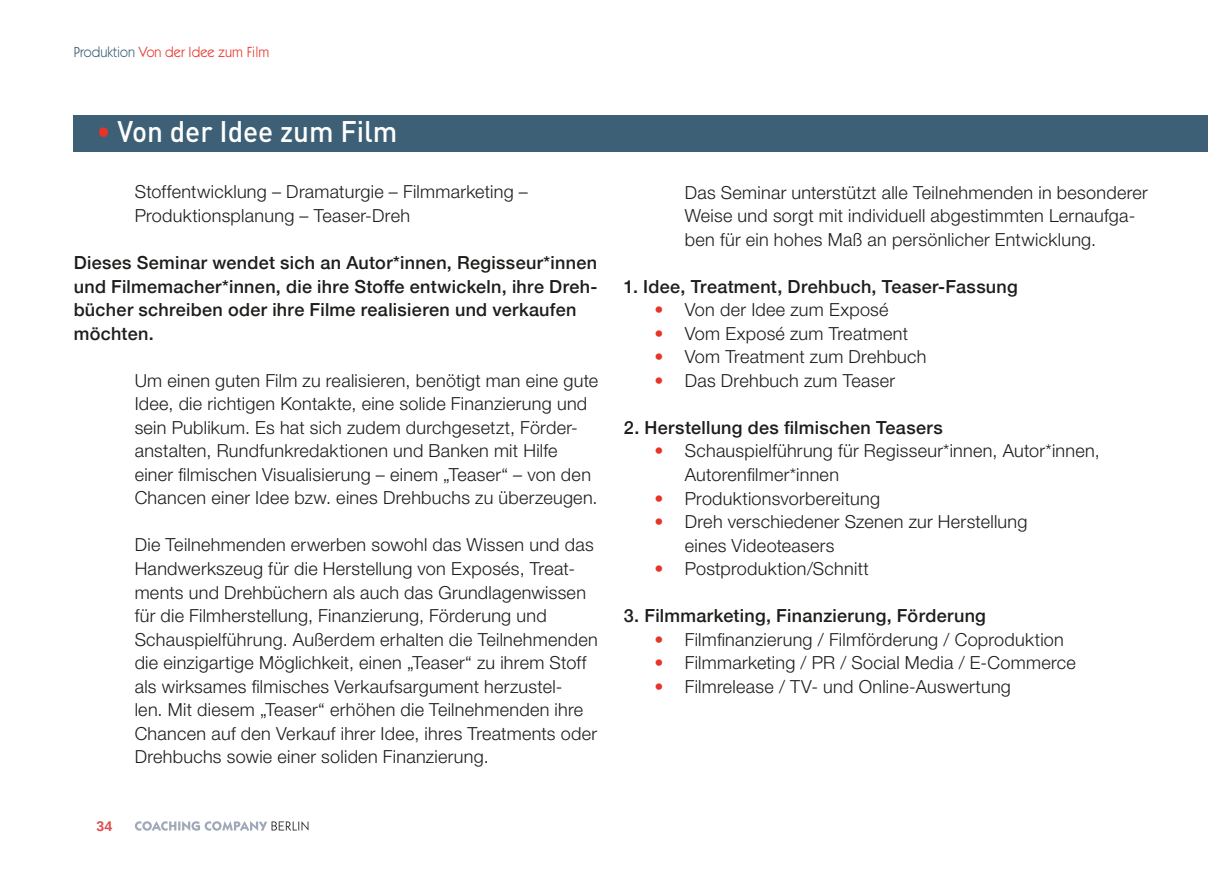
<style>
.page{position:relative;width:1208px;height:874px;background:#fff}
.page>*{position:absolute;margin:0;border:0;box-sizing:border-box;transform-origin:0 0}
.t1{font:500 29.4px "DIN Pro";color:#fff;scale:.95 1}
.t2{font:300 18px/23.6px "Helvetica Neue LT Pro";letter-spacing:.015em;color:#1d1d1b}
.t3{font:500 18px/23.6px "Helvetica Neue";letter-spacing:.015em;color:#1d1d1b}
.t4{font:14.6px "ITC Kabel Std";letter-spacing:.005em;color:#e63429;scale:.95 1}
.t5{font:700 14px "Liberation Sans";color:#de4d4f}
.s1{color:#3e6076}
.s2{color:#e63429}
</style>
<div class="page">
<svg style="left:135px;top:821px;width:173px;height:9px"></svg>
<div style="left:74px;top:115px;width:1134px;height:36px;background:#3e6076"></div>
<p class="t4" style="left:74px;top:44px;width:208px"><span class="s1">Produktion</span> Von der Idee zum Film</p>
<h1 class="t1" style="left:96px;top:111px;width:318px"><span class="s2">•</span> Von der Idee zum Film</h1>
<p class="t2" style="left:135px;top:180px;width:395px">Stoffentwicklung – Dramaturgie – Filmmarketing –<br>Produktionsplanung – Teaser-Dreh</p>
<p class="t3" style="left:74px;top:249px;width:525px">Dieses Seminar wendet sich an Autor*innen, Regisseur*innen und Filmemacher*innen, die ihre Stoffe entwickeln, ihre Dreh&shy;bücher schreiben oder ihre Filme realisieren und verkaufen möchten.</p>
<p class="t2" style="left:135px;top:368px;width:465px">Um einen guten Film zu realisieren, benötigt man eine gute Idee, die richtigen Kontakte, eine solide Finanzierung und sein Publikum. Es hat sich zudem durchgesetzt, Förder&shy;anstalten, Rundfunkredaktionen und Banken mit Hilfe einer filmischen Visualisierung – einem „Teaser“ – von den Chancen einer Idee bzw. eines Drehbuchs zu überzeugen.</p>
<p class="t2" style="left:135px;top:532px;width:465px">Die Teilnehmenden erwerben sowohl das Wissen und das Handwerkszeug für die Herstellung von Exposés, Treat&shy;ments und Drehbüchern als auch das Grundlagenwissen für die Filmherstellung, Finanzierung, Förderung und Schauspielführung. Außerdem erhalten die Teilnehmenden die einzigartige Möglichkeit, einen „Teaser“ zu ihrem Stoff als wirksames filmisches Verkaufsargument herzustel-<br>len. Mit diesem „Teaser“ erhöhen die Teilnehmenden ihre Chancen auf den Verkauf ihrer Idee, ihres Treatments oder Drehbuchs sowie einer soliden Finanzierung.</p>
<p class="t5" style="left:97px;top:815px;width:17px">34</p>
<p class="t2" style="left:685px;top:180px;width:464px">Das Seminar unterstützt alle Teilnehmenden in besonderer<br>Weise und sorgt mit individuell abgestimmten Lernaufga&shy;ben für ein hohes Maß an persönlicher Entwicklung.</p>
<p class="t3" style="left:624px;top:273px;width:395px">1. Idee, Treatment, Drehbuch, Teaser-Fassung</p>
<p class="t2" style="left:654px;top:297px;width:236px"><span class="s2">•</span> Von der Idee zum Exposé</p>
<p class="t2" style="left:654px;top:321px;width:255px"><span class="s2">•</span> Vom Exposé zum Treatment</p>
<p class="t2" style="left:654px;top:344px;width:274px"><span class="s2">•</span> Vom Treatment zum Drehbuch</p>
<p class="t2" style="left:654px;top:368px;width:242px"><span class="s2">•</span> Das Drehbuch zum Teaser</p>
<p class="t3" style="left:624px;top:414px;width:320px">2. Herstellung des filmischen Teasers</p>
<p class="t2" style="left:685px;top:438px;width:416px;text-indent:-30px"><span class="s2">•</span> Schauspielführung für Regisseur*innen, Autor*innen,<br>Autorenfilmer*innen</p>
<p class="t2" style="left:654px;top:485px;width:227px"><span class="s2">•</span> Produktionsvorbereitung</p>
<p class="t2" style="left:685px;top:509px;width:344px;text-indent:-30px"><span class="s2">•</span> Dreh verschiedener Szenen zur Herstellung eines Videoteasers</p>
<p class="t2" style="left:654px;top:556px;width:216px"><span class="s2">•</span> Postproduktion/Schnitt</p>
<p class="t3" style="left:624px;top:602px;width:364px">3. Filmmarketing, Finanzierung, Förderung</p>
<p class="t2" style="left:654px;top:626px;width:411px"><span class="s2">•</span> Filmfinanzierung / Filmförderung / Coproduktion</p>
<p class="t2" style="left:654px;top:650px;width:423px"><span class="s2">•</span> Filmmarketing / PR / Social Media / E-Commerce</p>
<p class="t2" style="left:654px;top:673px;width:358px"><span class="s2">•</span> Filmrelease / TV- und Online-Auswertung</p>
</div>
